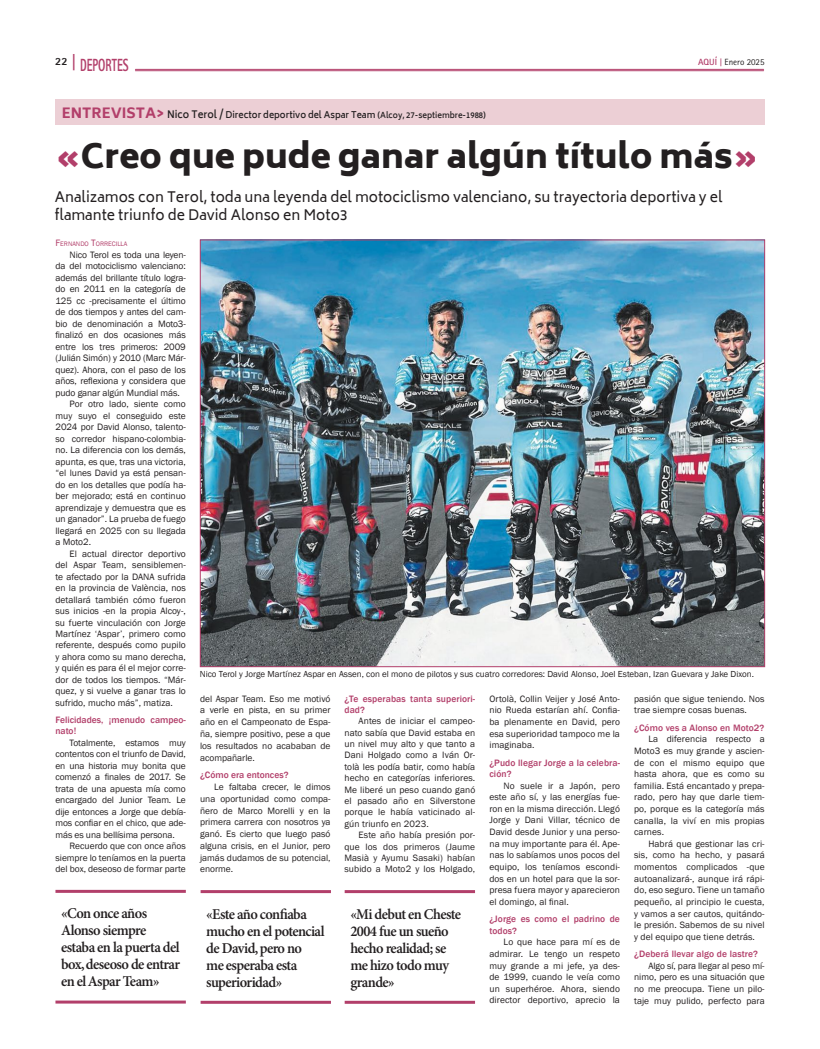
<style>
.page{position:relative;width:820px;height:1049px;background:#fff}
.page>*{position:absolute;margin:0;border:0;box-sizing:border-box;transform-origin:0 0}
.t1{font:900 33px "Biryani";color:#231f20}
.t2{font:800 17.6px "Rotis Sans Serif Std";color:#b23f6a;scale:.64 1}
.t3{font:600 15px/17px "Minion Pro";letter-spacing:-.04em;color:#231f20;scale:.96 1}
.t4{font:14px/18px "Biryani";color:#231f20}
.t5{font:800 11px "Rotis Sans Serif Std";color:#231f20}
.t6{font:9.5px/11.6px "Franklin Gothic";color:#231f20;text-align:justify}
.t7{font:500 9.5px/11.2px "Franklin Gothic";letter-spacing:.01em;color:#b23f6a}
.t8{font:9px "Franklin Gothic";color:#231f20}
.t9{font:600 9px "Biryani";color:#231f20}
.t10{font:9px "Rotis Sans Serif Std";color:#231f20}
.t11{font:6.7px "Franklin Gothic";color:#b23f6a}
.s1{font-size:18.2px}
.s2{font-weight:700;color:#b23f6a}
.s3{font-family:"Rotis Serif Std";font-weight:700;color:#b23f6a}
.s4{font-weight:800;font-size:14px;color:#b23f6a}
.s5{font-size:10px}
.s6{font-size:8px}
.s7{color:#b23f6a}
.s8{font-size:9.5px}
</style>
<div class="page">
<img style="left:202px;top:241px;width:560px;height:424px">
<hr style="left:135px;top:69px;width:628px;height:1px;background:#b23f6a">
<hr style="left:135px;top:71px;width:628px;height:1px;background:#b23f6a">
<hr style="left:55px;top:890px;width:131px;height:3px;background:#b23f6a">
<hr style="left:55px;top:1000px;width:131px;height:3px;background:#b23f6a">
<hr style="left:200px;top:890px;width:131px;height:3px;background:#b23f6a">
<hr style="left:200px;top:1001px;width:131px;height:3px;background:#b23f6a">
<hr style="left:344px;top:890px;width:131px;height:3px;background:#b23f6a">
<hr style="left:344px;top:1001px;width:131px;height:3px;background:#b23f6a">
<div style="left:55px;top:99px;width:709px;height:26px;background:#eccfd5"></div>
<h2 class="t2" style="left:72px;top:54px;width:90px"><span class="s1">|</span> DEPORTES</h2>
<p class="t5" style="left:55px;top:54px;width:14px">22</p>
<p class="t10" style="left:697px;top:57px;width:68px"><span class="s2">AQUÍ</span> <span class="s3">|</span> Enero 2025</p>
<p class="t9" style="left:62px;top:109px;width:425px"><span class="s4">ENTREVISTA&gt;</span> <span class="s5">Nico Terol /</span> Director deportivo del Aspar Team <span class="s6">(Alcoy, 27-septiembre-1988)</span></p>
<h1 class="t1" style="left:56px;top:137px;width:703px"><span class="s7">«</span>Creo que pude ganar algún título más<span class="s7">»</span></h1>
<h3 class="t4" style="left:55px;top:188px;width:668px">Analizamos con Terol, toda una leyenda del motociclismo valenciano, su trayectoria deportiva y el flamante triunfo de David Alonso en Moto3</h3>
<p class="t11" style="left:55px;top:240px;width:73px"><span class="s8">F</span>ERNANDO <span class="s8">T</span>ORRECILLA</p>
<p class="t6" style="left:70px;top:249px;width:118px">Nico Terol es toda una leyen-</p>
<p class="t6" style="left:55px;top:260px;width:132px">da del motociclismo valenciano:</p>
<p class="t6" style="left:55px;top:272px;width:132px">además del brillante título logra-</p>
<p class="t6" style="left:55px;top:283px;width:132px">do en 2011 en la categoría de</p>
<p class="t6" style="left:55px;top:295px;width:132px">125 cc -precisamente el último</p>
<p class="t6" style="left:55px;top:306px;width:132px">de dos tiempos y antes del cam-</p>
<p class="t6" style="left:55px;top:318px;width:132px">bio de denominación a Moto3-</p>
<p class="t6" style="left:55px;top:329px;width:132px">finalizó en dos ocasiones más</p>
<p class="t6" style="left:55px;top:341px;width:132px">entre los tres primeros: 2009</p>
<p class="t6" style="left:55px;top:352px;width:132px">(Julián Simón) y 2010 (Marc Már-</p>
<p class="t6" style="left:55px;top:364px;width:132px">quez). Ahora, con el paso de los</p>
<p class="t6" style="left:55px;top:375px;width:132px">años, reflexiona y considera que</p>
<p class="t6" style="left:55px;top:387px;width:126px">pudo ganar algún Mundial más.</p>
<p class="t6" style="left:70px;top:398px;width:118px">Por otro lado, siente como</p>
<p class="t6" style="left:55px;top:410px;width:132px">muy suyo el conseguido este</p>
<p class="t6" style="left:55px;top:421px;width:132px">2024 por David Alonso, talento-</p>
<p class="t6" style="left:55px;top:433px;width:132px">so corredor hispano-colombia-</p>
<p class="t6" style="left:55px;top:444px;width:132px">no. La diferencia con los demás,</p>
<p class="t6" style="left:55px;top:456px;width:132px">apunta, es que, tras una victoria,</p>
<p class="t6" style="left:55px;top:467px;width:132px">“el lunes David ya está pensan-</p>
<p class="t6" style="left:55px;top:479px;width:132px">do en los detalles que podía ha-</p>
<p class="t6" style="left:55px;top:490px;width:132px">ber mejorado; está en continuo</p>
<p class="t6" style="left:55px;top:502px;width:132px">aprendizaje y demuestra que es</p>
<p class="t6" style="left:55px;top:513px;width:132px">un ganador”. La prueba de fuego</p>
<p class="t6" style="left:55px;top:525px;width:132px">llegará en 2025 con su llegada</p>
<p class="t6" style="left:55px;top:536px;width:37px">a Moto2.</p>
<p class="t6" style="left:70px;top:548px;width:118px">El actual director deportivo</p>
<p class="t6" style="left:55px;top:559px;width:132px">del Aspar Team, sensiblemen-</p>
<p class="t6" style="left:55px;top:571px;width:132px">te afectado por la DANA sufrida</p>
<p class="t6" style="left:55px;top:582px;width:132px">en la provincia de València, nos</p>
<p class="t6" style="left:55px;top:594px;width:132px">detallará también cómo fueron</p>
<p class="t6" style="left:55px;top:605px;width:132px">sus inicios -en la propia Alcoy-,</p>
<p class="t6" style="left:55px;top:617px;width:132px">su fuerte vinculación con Jorge</p>
<p class="t6" style="left:55px;top:628px;width:132px">Martínez ‘Aspar’, primero como</p>
<p class="t6" style="left:55px;top:640px;width:132px">referente, después como pupilo</p>
<p class="t6" style="left:55px;top:651px;width:132px">y ahora como su mano derecha,</p>
<p class="t6" style="left:55px;top:663px;width:132px">y quién es para él el mejor corre-</p>
<p class="t6" style="left:55px;top:674px;width:132px">dor de todos los tiempos. “Már-</p>
<p class="t6" style="left:55px;top:686px;width:132px">quez, y si vuelve a ganar tras lo</p>
<p class="t6" style="left:55px;top:697px;width:119px">sufrido, mucho más”, matiza.</p>
<p class="t7" style="left:55px;top:715px;width:132px">Felicidades, ¡menudo campeo&shy;nato!</p>
<p class="t6" style="left:55px;top:737px;width:132px;text-indent:14px">Totalmente, estamos muy contentos con el triunfo de David, en una historia muy bonita que comenzó a finales de 2017. Se trata de una apuesta mía como encargado del Junior Team. Le dije entonces a Jorge que debía&shy;mos confiar en el chico, que ade&shy;más es una bellísima persona.</p>
<p class="t6" style="left:55px;top:840px;width:132px;text-indent:14px">Recuerdo que con once años siempre lo teníamos en la puerta del box, deseoso de formar parte</p>
<p class="t8" style="left:200px;top:668px;width:555px">Nico Terol y Jorge Martínez Aspar en Assen, con el mono de pilotos y sus cuatro corredores: David Alonso, Joel Esteban, Izan Guevara y Jake Dixon.</p>
<p class="t6" style="left:489px;top:693px;width:132px">Ortolà, Collin Veijer y José Anto&shy;nio Rueda estarían ahí. Confia&shy;ba plenamente en David, pero esa superioridad tampoco me la imaginaba.</p>
<p class="t7" style="left:489px;top:757px;width:132px">¿Pudo llegar Jorge a la celebra&shy;ción?</p>
<p class="t6" style="left:489px;top:780px;width:132px;text-indent:14px">No suele ir a Japón, pero este año sí, y las energías fue&shy;ron en la misma dirección. Llegó Jorge y Dani Villar, técnico de David desde Junior y una perso&shy;na muy importante para él. Ape&shy;nas lo sabíamos unos pocos del equipo, los teníamos escondi&shy;dos en un hotel para que la sor&shy;presa fuera mayor y aparecieron el domingo, al final.</p>
<p class="t7" style="left:489px;top:914px;width:132px">¿Jorge es como el padrino de todos?</p>
<p class="t6" style="left:489px;top:936px;width:132px;text-indent:14px">Lo que hace para mí es de admirar. Le tengo un respeto muy grande a mi jefe, ya des&shy;de 1999, cuando le veía como un superhéroe. Ahora, siendo director deportivo, aprecio la</p>
<p class="t6" style="left:634px;top:693px;width:132px">pasión que sigue teniendo. Nos trae siempre cosas buenas.</p>
<p class="t7" style="left:634px;top:722px;width:132px">¿Cómo ves a Alonso en Moto2?</p>
<p class="t6" style="left:634px;top:733px;width:132px;text-indent:14px">La diferencia respecto a Moto3 es muy grande y ascien&shy;de con el mismo equipo que hasta ahora, que es como su familia. Está encantado y prepa&shy;rado, pero hay que darle tiem&shy;po, porque es la categoría más canalla, la viví en mis propias carnes.</p>
<p class="t6" style="left:634px;top:838px;width:132px;text-indent:14px">Habrá que gestionar las cri&shy;sis, como ha hecho, y pasará momentos complicados -que autoanalizará-, aunque irá rápi&shy;do, eso seguro. Tiene un tamaño pequeño, al principio le cuesta, y vamos a ser cautos, quitándo&shy;le presión. Sabemos de su nivel y del equipo que tiene detrás.</p>
<p class="t7" style="left:634px;top:948px;width:125px">¿Deberá llevar algo de lastre?</p>
<p class="t6" style="left:634px;top:960px;width:132px;text-indent:14px">Algo sí, para llegar al peso mí&shy;nimo, pero es una situación que no me preocupa. Tiene un pilo&shy;taje muy pulido, perfecto para</p>
<p class="t6" style="left:200px;top:693px;width:132px">del Aspar Team. Eso me motivó a verle en pista, en su primer año en el Campeonato de Espa&shy;ña, siempre positivo, pese a que los resultados no acababan de acompañarle.</p>
<p class="t7" style="left:200px;top:769px;width:90px">¿Cómo era entonces?</p>
<p class="t6" style="left:200px;top:781px;width:132px;text-indent:14px">Le faltaba crecer, le dimos una oportunidad como compa&shy;ñero de Marco Morelli y en la primera carrera con nosotros ya ganó. Es cierto que luego pasó alguna crisis, en el Junior, pero jamás dudamos de su potencial, enorme.</p>
<p class="t7" style="left:344px;top:693px;width:132px">¿Te esperabas tanta superiori&shy;dad?</p>
<p class="t6" style="left:344px;top:715px;width:132px;text-indent:14px">Antes de iniciar el campeo&shy;nato sabía que David estaba en un nivel muy alto y que tanto a Dani Holgado como a Iván Or&shy;tolà les podía batir, como había hecho en categorías inferiores.<br>Me liberé un peso cuando ganó el pasado año en Silverstone porque le había vaticinado al&shy;gún triunfo en 2023.</p>
<p class="t6" style="left:344px;top:829px;width:132px;text-indent:14px">Este año había presión por&shy;que los dos primeros (Jaume Masià y Ayumu Sasaki) habían subido a Moto2 y los Holgado,</p>
<h3 class="t3" style="left:61px;top:906px;width:125px">«Con once años<br>Alonso siempre estaba en la puerta del box, deseoso de entrar en el Aspar Team»</h3>
<h3 class="t3" style="left:206px;top:906px;width:125px">«Este año confiaba mucho en el potencial de David, pero no<br>me esperaba esta superioridad»</h3>
<h3 class="t3" style="left:350px;top:906px;width:117px">«Mi debut en Cheste<br>2004 fue un sueño hecho realidad; se me hizo todo muy grande»</h3>
</div>
